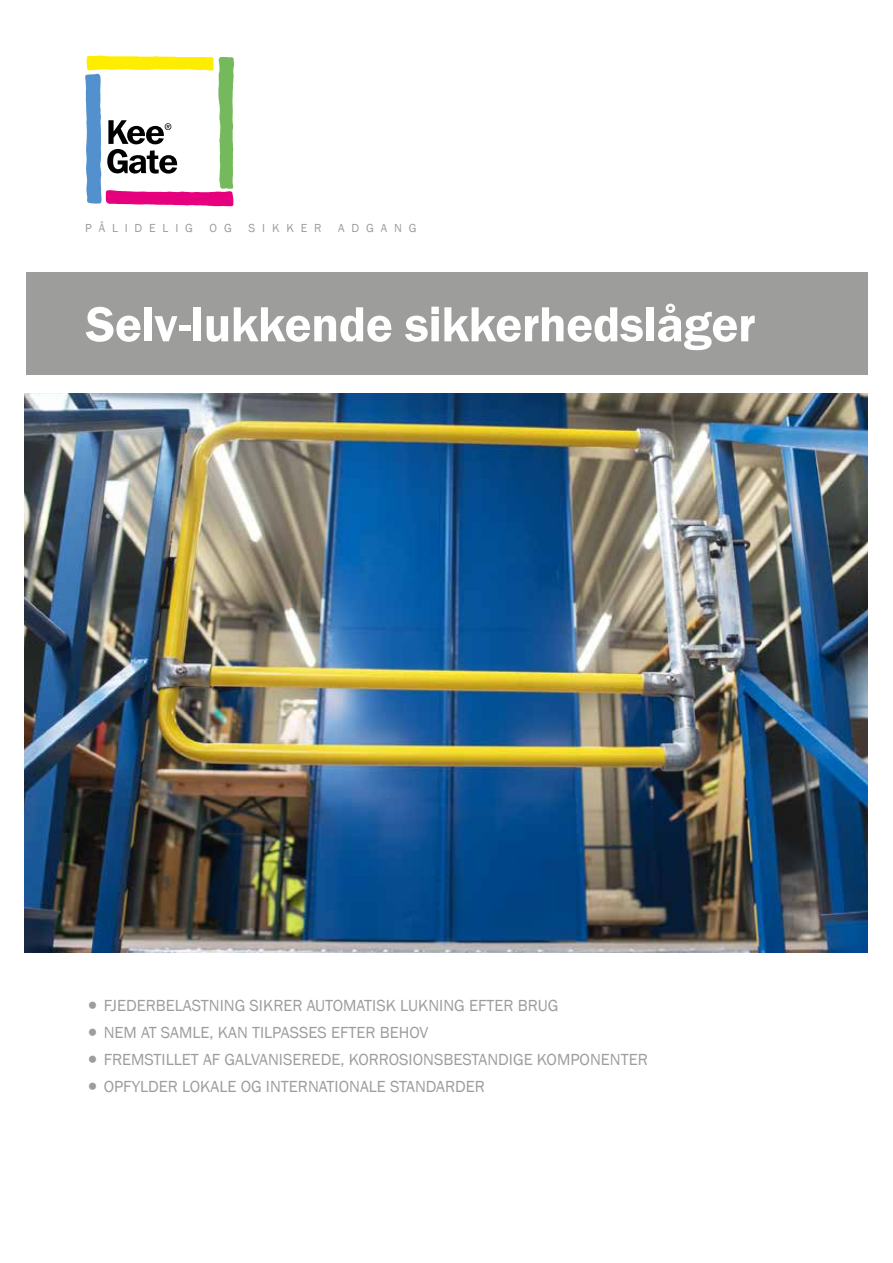
<style>
.page{position:relative;width:893px;height:1263px;background:#fff}
.page>*{position:absolute;margin:0;border:0;box-sizing:border-box;transform-origin:0 0}
.t1{font:600 51px "Franklin Gothic";letter-spacing:-.01em;color:#fff}
.t2{font:16.5px "Franklin Gothic";color:#9d9d9c}
.t3{font:12px "Franklin Gothic";letter-spacing:.57em;color:#9d9d9c}
.s1{font-size:25.5px}
</style>
<div class="page">
<div style="left:26px;top:272px;width:842px;height:102px;background:#9d9d9c"></div>
<svg style="left:85px;top:56px;width:149px;height:150px"></svg>
<img style="left:25px;top:394px;width:843px;height:559px">
<p class="t3" style="left:85px;top:220px;width:109px">PÅLIDELIG</p>
<p class="t3" style="left:210px;top:220px;width:24px">O G</p>
<p class="t3" style="left:248px;top:220px;width:75px">SIKKER</p>
<p class="t3" style="left:338px;top:220px;width:80px">ADGANG</p>
<h1 class="t1" style="left:86px;top:293px;width:671px">Selv-lukkende sikkerhedslåger</h1>
<p class="t2" style="left:84px;top:995px;width:476px"><span class="s1">•</span>FJEDERBELASTNING SIKRER AUTOMATISK LUKNING EFTER BRUG</p>
<p class="t2" style="left:84px;top:1022px;width:346px"><span class="s1">•</span>NEM AT SAMLE, KAN TILPASSES EFTER BEHOV</p>
<p class="t2" style="left:84px;top:1049px;width:565px"><span class="s1">•</span>FREMSTILLET AF GALVANISEREDE, KORROSIONSBESTANDIGE KOMPONENTER</p>
<p class="t2" style="left:84px;top:1076px;width:402px"><span class="s1">•</span>OPFYLDER LOKALE OG INTERNATIONALE STANDARDER</p>
</div>
